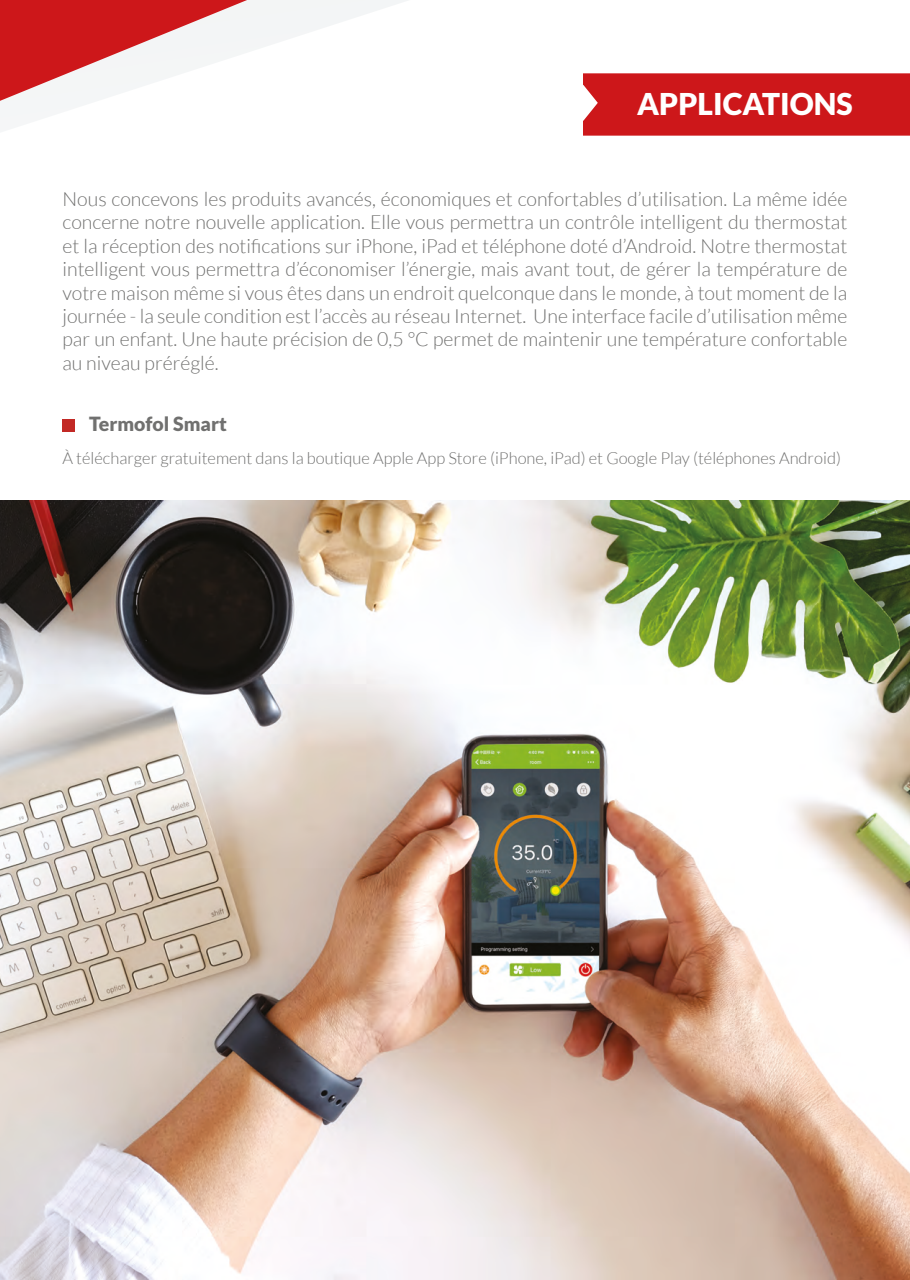
<style>
.page{position:relative;width:910px;height:1280px;background:#fff}
.page>*{position:absolute;margin:0;border:0;box-sizing:border-box;transform-origin:0 0}
.t1{font:900 30px "Lato";color:#fff}
.t2{font:300 19.5px/23.4px "Lato";color:#70706f;text-align:justify}
.t3{font:900 19.5px "Lato";color:#70706f}
.t4{font:300 16.5px "Lato";color:#70706f}
</style>
<div class="page">
<svg style="left:0;top:0;width:408px;height:118px"></svg>
<svg style="left:0;top:0;width:247px;height:101px"></svg>
<div style="left:583px;top:73px;width:327px;height:63px;background:#cd171a"></div>
<img style="left:0;top:500px;width:910px;height:780px">
<div style="left:63px;top:419px;width:12px;height:12px;background:#c22925"></div>
<h1 class="t1" style="left:637px;top:87px;width:217px">APPLICATIONS</h1>
<p class="t2" style="left:63px;top:187px;width:786px">Nous concevons les produits avancés, économiques et confortables d’utilisation. La même idée concerne notre nouvelle application. Elle vous permettra un contrôle intelligent du thermostat et la réception des notifications sur iPhone, iPad et téléphone doté d’Android. Notre thermostat intelligent vous permettra d’économiser l’énergie, mais avant tout, de gérer la température de votre maison même si vous êtes dans un endroit quelconque dans le monde, à tout moment de la journée - la seule condition est l’accès au réseau Internet. Une interface facile d’utilisation même par un enfant. Une haute précision de 0,5 °C permet de maintenir une température confortable au niveau préréglé.</p>
<p class="t3" style="left:89px;top:413px;width:139px">Termofol Smart</p>
<p class="t4" style="left:63px;top:449px;width:780px">À télécharger gratuitement dans la boutique Apple App Store (iPhone, iPad) et Google Play (téléphones Android)</p>
</div>
